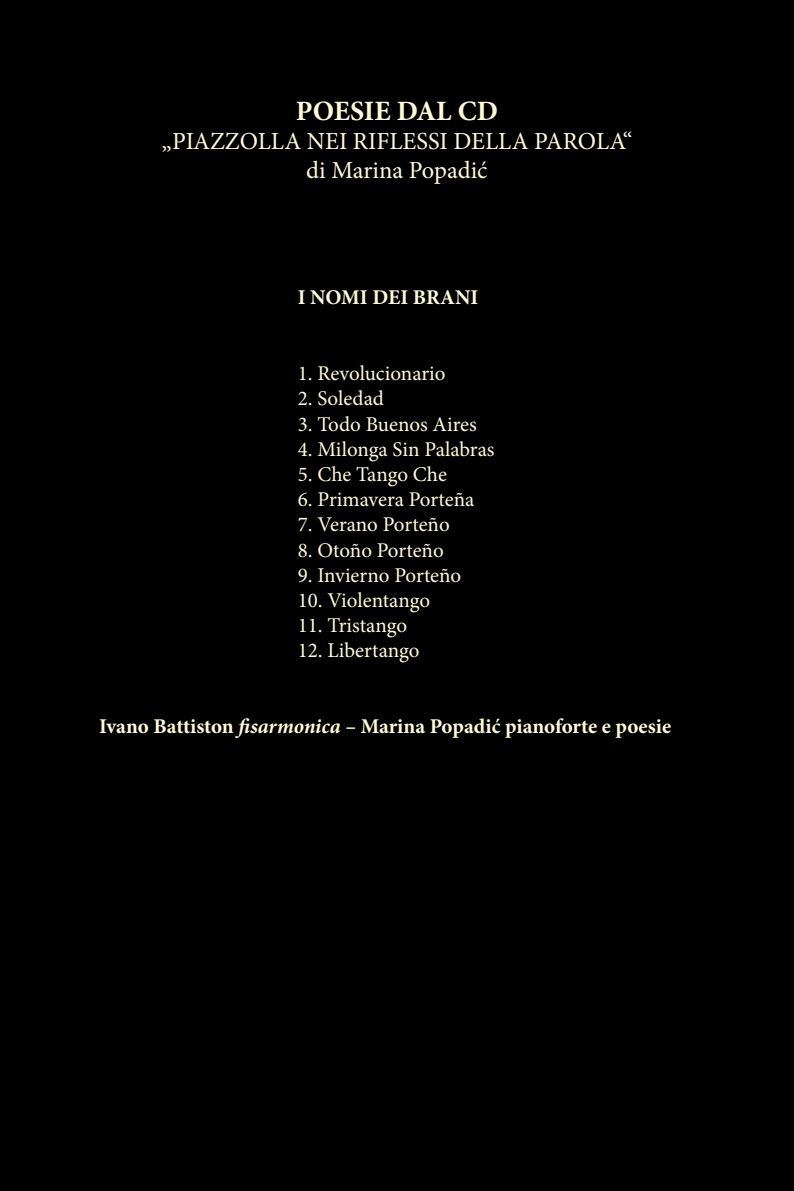
<style>
.page{position:relative;width:794px;height:1191px;background:#fff}
.page>*{position:absolute;margin:0;border:0;box-sizing:border-box;transform-origin:0 0}
.t1{font:700 28px "Minion Pro";color:#fffcd5}
.t2{font:24.5px/29.4px "Minion Pro";color:#fffcd5;text-align:center}
.t3{font:21px "Minion Pro";letter-spacing:-.005em;color:#fffcd5}
.t4{font:700 21px "Minion Pro";color:#fffcd5}
.s1{font-style:italic}
</style>
<div class="page">
<div style="left:0;top:0;width:793px;height:1191px;background:#000"></div>
<hr style="left:792px;top:0;width:2px;height:1191px;background:#000">
<h1 class="t1" style="left:296px;top:91px;width:204px">POESIE DAL CD</h1>
<p class="t2" style="left:161px;top:127px;width:472px">„PIAZZOLLA NEI RIFLESSI DELLA PAROLA“ di Marina Popadić</p>
<p class="t4" style="left:298px;top:283px;width:182px">I NOMI DEI BRANI</p>
<p class="t3" style="left:298px;top:359px;width:149px">1. Revolucionario</p>
<p class="t3" style="left:298px;top:384px;width:88px">2. Soledad</p>
<p class="t3" style="left:298px;top:410px;width:181px">3. Todo Buenos Aires</p>
<p class="t3" style="left:298px;top:435px;width:198px">4. Milonga Sin Palabras</p>
<p class="t3" style="left:298px;top:460px;width:151px">5. Che Tango Che</p>
<p class="t3" style="left:298px;top:485px;width:178px">6. Primavera Porteña</p>
<p class="t3" style="left:298px;top:510px;width:153px">7. Verano Porteño</p>
<p class="t3" style="left:298px;top:536px;width:147px">8. Otoño Porteño</p>
<p class="t3" style="left:298px;top:561px;width:165px">9. Invierno Porteño</p>
<p class="t3" style="left:298px;top:586px;width:134px">10. Violentango</p>
<p class="t3" style="left:298px;top:611px;width:111px">11. Tristango</p>
<p class="t3" style="left:298px;top:636px;width:123px">12. Libertango</p>
<p class="t4" style="left:99px;top:711px;width:573px">Ivano Battiston <span class="s1">fisarmonica</span> – Marina Popadić pianoforte e poesie</p>
</div>
